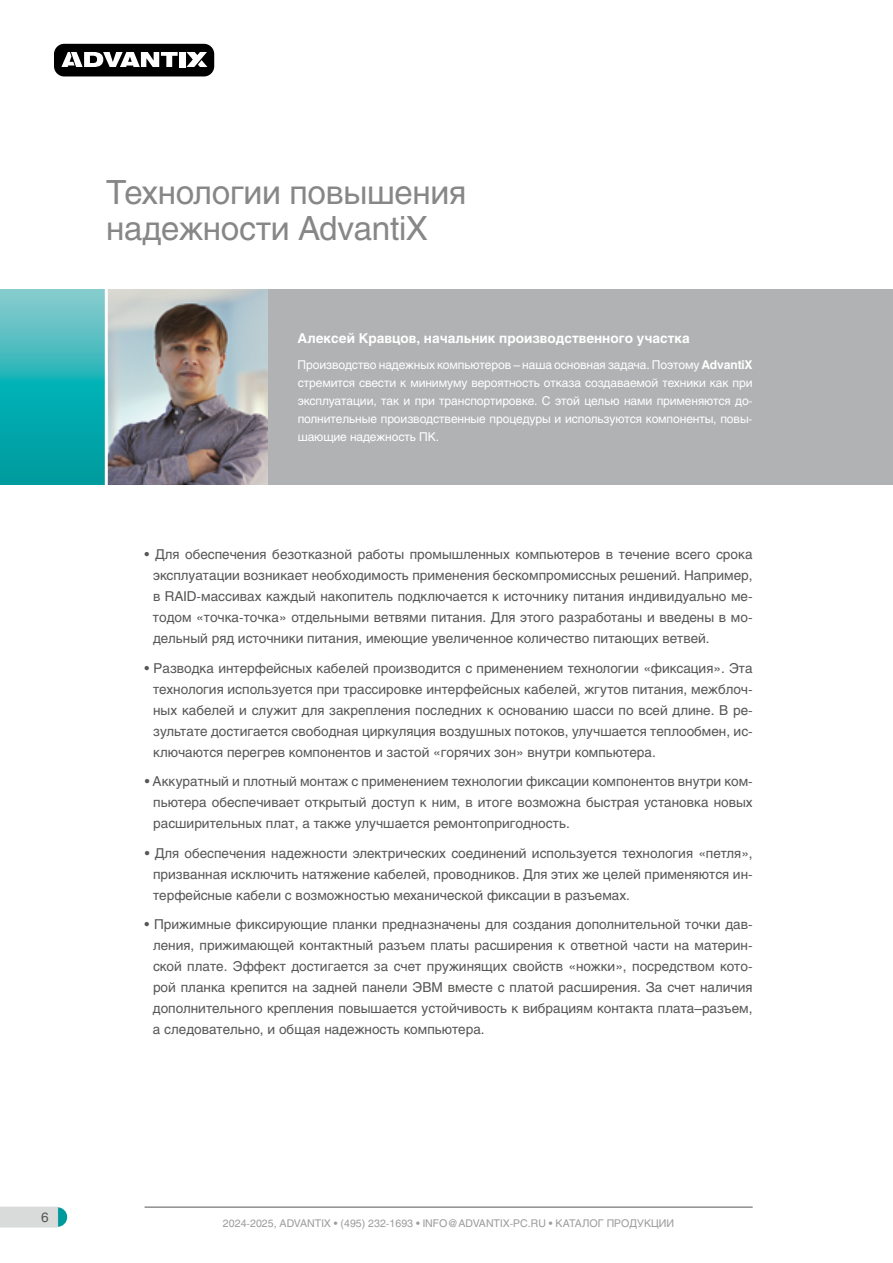
<style>
.page{position:relative;width:893px;height:1263px;background:#fff}
.page>*{position:absolute;margin:0;border:0;box-sizing:border-box;transform-origin:0 0}
.t1{font:33px/36px "Helios C";letter-spacing:-.01em;color:#868786}
.t2{font:13.5px/21px "Helios C";color:#565655;text-align:justify}
.t3{font:700 13.5px "Helios C";color:#fff}
.t4{font:12px/18px "Helios C";letter-spacing:-.01em;color:#fff;text-align:justify}
.t5{font:10.5px "Helios C";color:#9c9c9d}
.s1{font-weight:700}
</style>
<div class="page">
<svg style="left:48px;top:1207px;width:19px;height:20px"></svg>
<svg style="left:0;top:1207px;width:58px;height:20px"></svg>
<hr style="left:145px;top:1207px;width:608px;height:1px;background:#565655">
<div style="left:54px;top:44px;width:160px;height:32px;background:#000;border-radius:10px"></div>
<div style="left:179px;top:52px;width:7px;height:15px;background:#fff"></div>
<svg style="left:61px;top:52px;width:117px;height:15px"></svg>
<svg style="left:186px;top:52px;width:21px;height:15px"></svg>
<div style="left:0;top:289px;width:893px;height:196px;background:#b1b2b3"></div>
<svg style="left:0;top:289px;width:105px;height:196px;background:#29b2b5"></svg>
<img style="left:108px;top:289px;width:160px;height:196px">
<hr style="left:105px;top:287px;width:3px;height:200px;background:#fff">
<h1 class="t1" style="left:106px;top:174px;width:361px">Технологии повышения надежности AdvantiX</h1>
<p class="t3" style="left:298px;top:330px;width:394px">Алексей Кравцов, начальник производственного участка</p>
<p class="t4" style="left:298px;top:356px;width:456px">Производство надежных компьютеров – наша основная задача. Поэтому <span class="s1">AdvantiX </span>стремится свести к минимуму вероятность отказа создаваемой техники как при эксплуатации, так и при транспортировке. С этой целью нами применяются до&shy;полнительные производственные процедуры и используются компоненты, повы&shy;шающие надежность ПК.</p>
<p class="t2" style="left:153px;top:544px;width:601px;text-indent:-8px">• Для обеспечения безотказной работы промышленных компьютеров в течение всего срока эксплуатации возникает необходимость применения бескомпромиссных решений. Например, в RAID-массивах каждый накопитель подключается к источнику питания индивидуально ме&shy;тодом «точка-точка» отдельными ветвями питания. Для этого разработаны и введены в мо&shy;дельный ряд источники питания, имеющие увеличенное количество питающих ветвей.</p>
<p class="t2" style="left:153px;top:657px;width:601px;text-indent:-9px">• Разводка интерфейсных кабелей производится с применением технологии «фиксация». Эта технология используется при трассировке интерфейсных кабелей, жгутов питания, межблоч&shy;ных кабелей и служит для закрепления последних к основанию шасси по всей длине. В ре&shy;зультате достигается свободная циркуляция воздушных потоков, улучшается теплообмен, ис&shy;ключаются перегрев компонентов и застой «горячих зон» внутри компьютера.</p>
<p class="t2" style="left:153px;top:771px;width:601px;text-indent:-8px">• Аккуратный и плотный монтаж с применением технологии фиксации компонентов внутри ком&shy;пьютера обеспечивает открытый доступ к ним, в итоге возможна быстрая установка новых расширительных плат, а также улучшается ремонтопригодность.</p>
<p class="t2" style="left:153px;top:842px;width:601px;text-indent:-8px">• Для обеспечения надежности электрических соединений используется технология «петля», призванная исключить натяжение кабелей, проводников. Для этих же целей применяются ин&shy;терфейсные кабели с возможностью механической фиксации в разъемах.</p>
<p class="t2" style="left:153px;top:914px;width:601px;text-indent:-8px">• Прижимные фиксирующие планки предназначены для создания дополнительной точки дав&shy;ления, прижимающей контактный разъем платы расширения к ответной части на материн&shy;ской плате. Эффект достигается за счет пружинящих свойств «ножки», посредством кото&shy;рой планка крепится на задней панели ЭВМ вместе с платой расширения. За счет наличия дополнительного крепления повышается устойчивость к вибрациям контакта плата–разъем, а следовательно, и общая надежность компьютера.</p>
<p class="t2" style="left:41px;top:1207px;width:9px">6</p>
<p class="t5" style="left:223px;top:1216px;width:453px">2024-2025, ADVANTIX • (495) 232-1693 • INFO@ADVANTIX-PC.RU • КАТАЛОГ ПРОДУКЦИИ</p>
</div>
